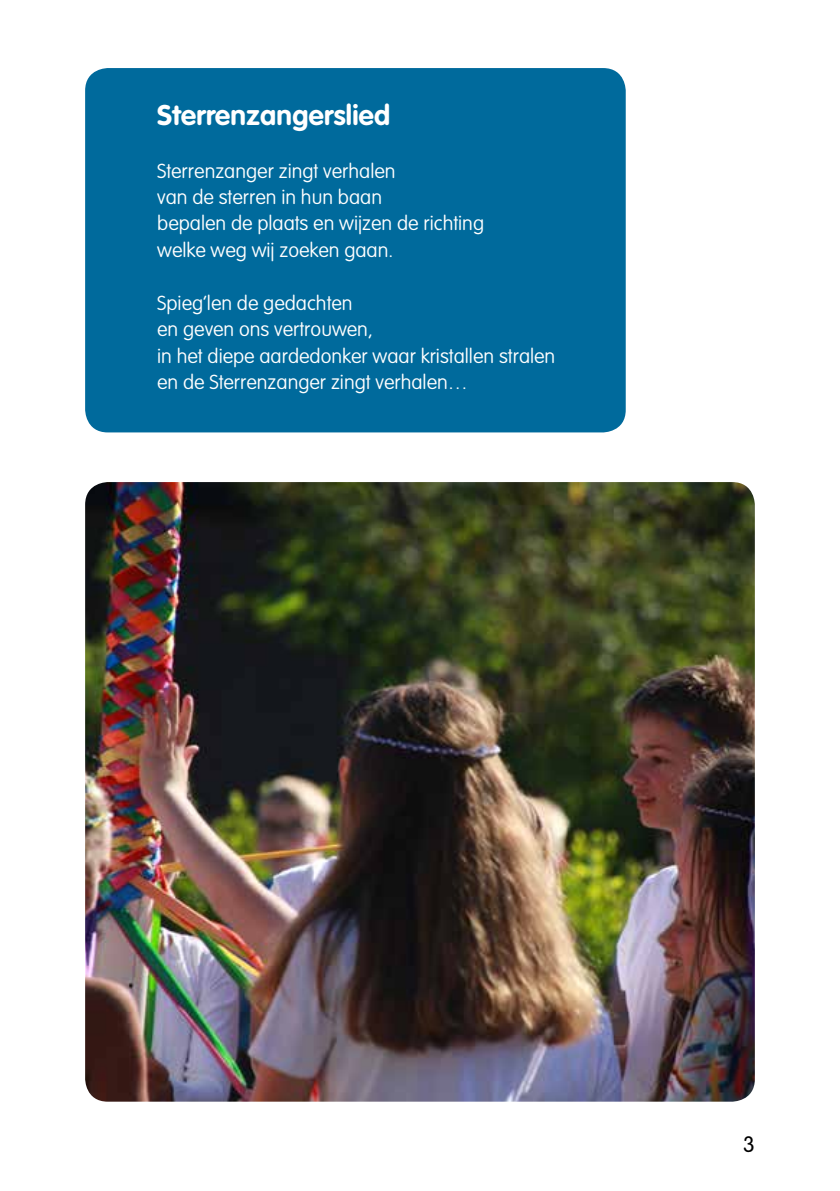
<style>
.page{position:relative;width:840px;height:1191px;background:#fff}
.page>*{position:absolute;margin:0;border:0;box-sizing:border-box;transform-origin:0 0}
.t1{font:700 28px "VAG Rounded Std";letter-spacing:.01em;color:#fff}
.t2{font:300 22px "VAG Rounded Std";color:#000}
.t3{font:100 20px/26.4px "VAG Rounded Std";color:#fff}
</style>
<div class="page">
<div style="left:85px;top:68px;width:540px;height:364px;background:#006a9c;border-radius:23px"></div>
<img style="left:85px;top:482px;width:669px;height:619px">
<h1 class="t1" style="left:157px;top:99px;width:234px">Sterrenzangerslied</h1>
<p class="t3" style="left:157px;top:158px;width:328px">Sterrenzanger zingt verhalen<br>van de sterren in hun baan<br>bepalen de plaats en wijzen de richting welke weg wij zoeken gaan.</p>
<p class="t3" style="left:157px;top:290px;width:399px">Spieg’len de gedachten<br>en geven ons vertrouwen,<br>in het diepe aardedonker waar kristallen stralen en de Sterrenzanger zingt verhalen…</p>
<p class="t2" style="left:742px;top:1131px;width:13px">3</p>
</div>
